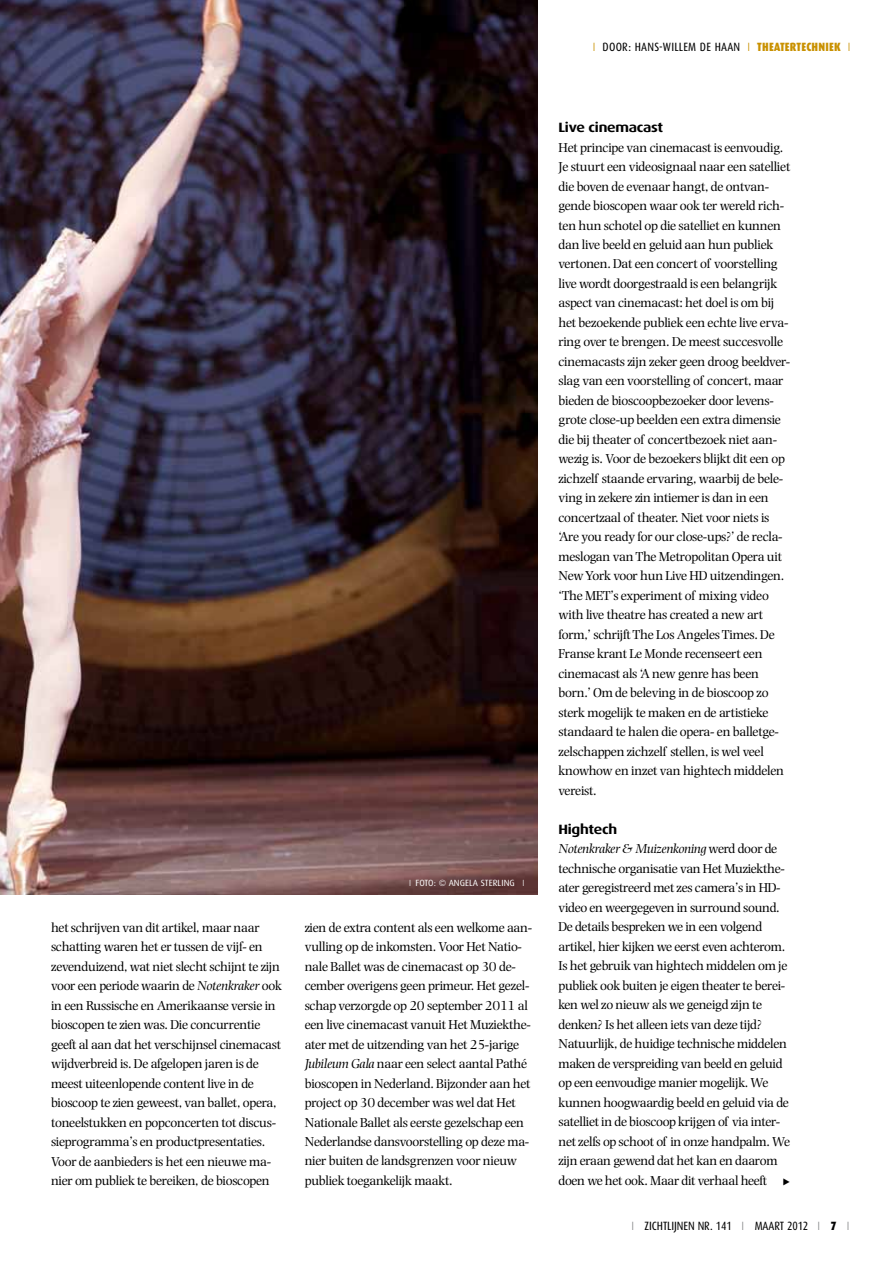
<style>
.page{position:relative;width:893px;height:1263px;background:#fff}
.page>*{position:absolute;margin:0;border:0;box-sizing:border-box;transform-origin:0 0}
.t1{font:13.5px/19.5px "Photina";letter-spacing:-.02em;color:#000}
.t2{font:700 13.5px "Dax Wide";letter-spacing:-.02em;color:#000}
.t3{font:12px "Dax Condensed";letter-spacing:.02em;color:#000}
.t4{font:12px "Dax Condensed";letter-spacing:-.005em;color:#000}
.t5{font:900 12px "Dax Condensed";color:#c99100}
.t6{font:9px "Dax";letter-spacing:.005em;color:#fff}
.s1{font-weight:300;color:#c99100}
.s2{font-weight:900;color:#c99100}
.s3{font-weight:300}
.s4{font-family:"Dax Condensed";font-weight:300}
.s5{font-style:italic}
.s6{font-weight:300;color:#87888a}
.s7{font-weight:900}
</style>
<div class="page">
<img style="left:0;top:0;width:537px;height:894px">
<p class="t3" style="left:593px;top:40px;width:176px"><span class="s1">I</span> DOOR: HANS-WILLEM DE HAAN <span class="s1">I</span> <span class="s2">THEATERTECHNIE</span></p>
<p class="t5" style="left:834px;top:40px;width:18px">K <span class="s3">I</span></p>
<p class="t6" style="left:409px;top:878px;width:117px"><span class="s4">I</span> FOTO: © ANGELA STERLING <span class="s4">I</span></p>
<p class="t1" style="left:51px;top:917px;width:232px">het schrijven van dit artikel, maar naar schatting waren het er tussen de vijf- en zevenduizend, wat niet slecht schijnt te zijn voor een periode waarin de <span class="s5">Notenkraker</span> ook in een Russische en Amerikaanse versie in bioscopen te zien was. Die concurrentie geeft al aan dat het verschijnsel cinemacast wijdverbreid is. De afgelopen jaren is de meest uiteenlopende content live in de bioscoop te zien geweest, van ballet, opera, toneelstukken en popconcerten tot discus&shy;sieprogramma’s en productpresentaties.<br>Voor de aanbieders is het een nieuwe ma&shy;nier om publiek te bereiken, de bioscopen</p>
<p class="t1" style="left:305px;top:917px;width:229px">zien de extra content als een welkome aan&shy;vulling op de inkomsten. Voor Het Natio&shy;nale Ballet was de cinemacast op 30 de&shy;cember overigens geen primeur. Het gezel&shy;schap verzorgde op 20 september 2011 al een live cinemacast vanuit Het Muziekthe&shy;ater met de uitzending van het 25-jarige <span class="s5">Jubileum Gala</span> naar een select aantal Pathé bioscopen in Nederland. Bijzonder aan het project op 30 december was wel dat Het Nationale Ballet als eerste gezelschap een Nederlandse dansvoorstelling op deze ma&shy;nier buiten de landsgrenzen voor nieuw publiek toegankelijk maakt.</p>
<p class="t2" style="left:558px;top:120px;width:106px">Live cinemacast</p>
<p class="t1" style="left:558px;top:137px;width:233px">Het principe van cinemacast is eenvoudig.<br>Je stuurt een videosignaal naar een satelliet die boven de evenaar hangt, de ontvan&shy;gende bioscopen waar ook ter wereld rich&shy;ten hun schotel op die satelliet en kunnen dan live beeld en geluid aan hun publiek vertonen. Dat een concert of voorstelling live wordt doorgestraald is een belangrijk aspect van cinemacast: het doel is om bij het bezoekende publiek een echte live erva&shy;ring over te brengen. De meest succesvolle cinemacasts zijn zeker geen droog beeldver&shy;slag van een voorstelling of concert, maar bieden de bioscoopbezoeker door levens&shy;grote close-up beelden een extra dimensie die bij theater of concertbezoek niet aan&shy;wezig is. Voor de bezoekers blijkt dit een op zichzelf staande ervaring, waarbij de bele&shy;ving in zekere zin intiemer is dan in een concertzaal of theater. Niet voor niets is ‘Are you ready for our close-ups?’ de recla&shy;meslogan van The Metropolitan Opera uit New York voor hun Live HD uitzendingen. ‘The MET’s experiment of mixing video with live theatre has created a new art form,’ schrijft The Los Angeles Times. De Franse krant Le Monde recenseert een cinemacast als ‘A new genre has been born.’ Om de beleving in de bioscoop zo sterk mogelijk te maken en de artistieke standaard te halen die opera- en balletge&shy;zelschappen zichzelf stellen, is wel veel knowhow en inzet van hightech middelen vereist.</p>
<p class="t2" style="left:558px;top:821px;width:60px">Hightech</p>
<p class="t1" style="left:558px;top:839px;width:233px"><span class="s5">Notenkraker &amp; Muizenkoning</span> werd door de technische organisatie van Het Muziekthe&shy;ater geregistreerd met zes camera’s in HD&shy;video en weergegeven in surround sound.<br>De details bespreken we in een volgend artikel, hier kijken we eerst even achterom.<br>Is het gebruik van hightech middelen om je publiek ook buiten je eigen theater te berei&shy;ken wel zo nieuw als we geneigd zijn te denken? Is het alleen iets van deze tijd?<br>Natuurlijk, de huidige technische middelen maken de verspreiding van beeld en geluid op een eenvoudige manier mogelijk. We kunnen hoogwaardig beeld en geluid via de satelliet in de bioscoop krijgen of via inter&shy;net zelfs op schoot of in onze handpalm. We zijn eraan gewend dat het kan en daarom doen we het ook. Maar dit verhaal heeft</p>
<p class="t4" style="left:631px;top:1219px;width:23px"><span class="s6">I</span> ZICHTLI</p>
<p class="t4" style="left:674px;top:1219px;width:10px">JNEN</p>
<p class="t4" style="left:698px;top:1219px;width:153px">NR. 141 <span class="s6">I</span> MAART 2012 <span class="s6">I</span> <span class="s7">7</span> <span class="s6">I</span></p>
</div>
